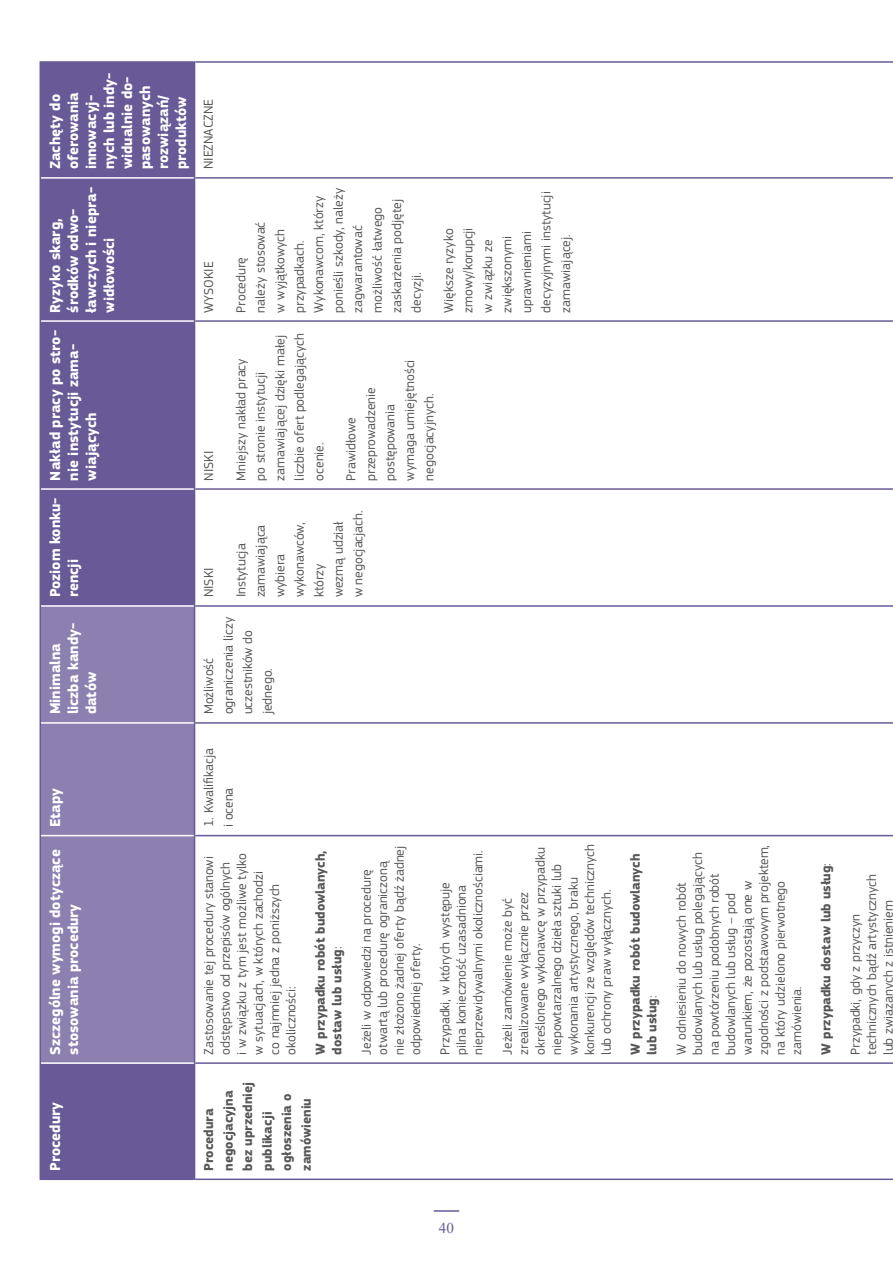
<style>
.page{position:relative;width:893px;height:1263px;background:#fff}
.page>*{position:absolute;margin:0;border:0;box-sizing:border-box;transform-origin:0 0}
.t1{font:700 15px/18px "EC Square Sans Pro";color:#fff}
.t2{font:15px "Times New Roman";color:#685a97}
.t3{font:13.5px/19.5px "EC Square Sans Pro";color:#575756}
.t4{font:700 13.5px/19.5px "EC Square Sans Pro";color:#575756}
.s1{font-weight:400}
</style>
<div class="page">
<hr style="left:434px;top:1210px;width:25px;height:2px;background:#685a97">
<div style="left:41px;top:63px;width:153px;height:1115px;background:#685a97"></div>
<div style="left:41px;top:607px;width:153px;height:455px;background:#8c80b0"></div>
<hr style="left:40px;top:1063px;width:1px;height:117px;background:#685a97">
<hr style="left:41px;top:1178px;width:153px;height:2px;background:#685a97">
<hr style="left:40px;top:836px;width:1px;height:227px;background:#685a97">
<hr style="left:40px;top:723px;width:1px;height:113px;background:#685a97">
<hr style="left:40px;top:606px;width:1px;height:117px;background:#685a97">
<hr style="left:40px;top:489px;width:1px;height:117px;background:#685a97">
<hr style="left:40px;top:321px;width:1px;height:168px;background:#685a97">
<hr style="left:40px;top:178px;width:1px;height:143px;background:#685a97">
<hr style="left:40px;top:61px;width:1px;height:117px;background:#685a97">
<hr style="left:41px;top:61px;width:153px;height:2px;background:#685a97">
<hr style="left:194px;top:1063px;width:1px;height:117px;background:#685a97">
<hr style="left:195px;top:1178px;width:698px;height:2px;background:#685a97">
<hr style="left:194px;top:836px;width:1px;height:227px;background:#685a97">
<hr style="left:195px;top:1062px;width:698px;height:2px;background:#685a97">
<hr style="left:194px;top:723px;width:1px;height:113px;background:#685a97">
<hr style="left:195px;top:835px;width:698px;height:1px;background:#685a97">
<hr style="left:194px;top:606px;width:1px;height:117px;background:#685a97">
<hr style="left:195px;top:722px;width:698px;height:2px;background:#685a97">
<hr style="left:194px;top:489px;width:1px;height:117px;background:#685a97">
<hr style="left:195px;top:605px;width:698px;height:2px;background:#685a97">
<hr style="left:194px;top:321px;width:1px;height:168px;background:#685a97">
<hr style="left:195px;top:488px;width:698px;height:2px;background:#685a97">
<hr style="left:194px;top:178px;width:1px;height:143px;background:#685a97">
<hr style="left:195px;top:320px;width:698px;height:2px;background:#685a97">
<hr style="left:194px;top:61px;width:1px;height:117px;background:#685a97">
<hr style="left:195px;top:177px;width:698px;height:2px;background:#685a97">
<hr style="left:195px;top:61px;width:698px;height:2px;background:#685a97">
<hr style="left:41px;top:1062px;width:153px;height:2px;background:#fff">
<hr style="left:41px;top:835px;width:153px;height:1px;background:#fff">
<hr style="left:41px;top:722px;width:153px;height:2px;background:#fff">
<hr style="left:41px;top:605px;width:153px;height:2px;background:#fff">
<hr style="left:41px;top:488px;width:153px;height:2px;background:#fff">
<hr style="left:41px;top:320px;width:153px;height:2px;background:#fff">
<hr style="left:41px;top:177px;width:153px;height:2px;background:#fff">
<p class="t1" style="left:47px;top:169px;width:98px;rotate:-90deg">Zachęty do oferowania innowacyj&shy;nych lub indy&shy;widualnie do&shy;pasowanych rozwiązań/ produktów</p>
<p class="t1" style="left:47px;top:313px;width:127px;rotate:-90deg">Ryzyko skarg, środków odwo&shy;ławczych i niepra&shy;widłowości</p>
<p class="t1" style="left:47px;top:480px;width:152px;rotate:-90deg">Nakład pracy po stro&shy;nie instytucji zama&shy;wiających</p>
<p class="t1" style="left:47px;top:597px;width:101px;rotate:-90deg">Poziom konku&shy;rencji</p>
<p class="t1" style="left:47px;top:714px;width:93px;rotate:-90deg">Minimalna liczba kandy&shy;datów</p>
<p class="t1" style="left:47px;top:827px;width:40px;rotate:-90deg">Etapy</p>
<p class="t1" style="left:47px;top:1054px;width:207px;rotate:-90deg">Szczególne wymogi dotyczące stosowania procedury</p>
<p class="t1" style="left:47px;top:1171px;width:70px;rotate:-90deg">Procedury</p>
<p class="t3" style="left:199px;top:169px;width:72px;rotate:-90deg">NIEZNACZNE</p>
<p class="t3" style="left:199px;top:313px;width:53px;rotate:-90deg">WYSOKIE</p>
<p class="t3" style="left:199px;top:480px;width:31px;rotate:-90deg">NISKI</p>
<p class="t3" style="left:199px;top:597px;width:31px;rotate:-90deg">NISKI</p>
<p class="t3" style="left:231px;top:313px;width:126px;rotate:-90deg">Procedurę<br>należy stosować<br>w wyjątkowych przypadkach.<br>Wykonawcom, którzy ponieśli szkody, należy zagwarantować możliwość łatwego zaskarżenia podjętej decyzji.</p>
<p class="t3" style="left:439px;top:313px;width:123px;rotate:-90deg">Większe ryzyko zmowy/korupcji<br>w związku ze zwiększonymi uprawnieniami decyzyjnymi instytucji zamawiającej.</p>
<p class="t3" style="left:231px;top:480px;width:148px;rotate:-90deg">Mniejszy nakład pracy<br>po stronie instytucji zamawiającej dzięki małej liczbie ofert podlegających ocenie.</p>
<p class="t3" style="left:341px;top:480px;width:122px;rotate:-90deg">Prawidłowe przeprowadzenie postępowania wymaga umiejętności negocjacyjnych.</p>
<p class="t3" style="left:231px;top:597px;width:89px;rotate:-90deg">Instytucja zamawiająca wybiera wykonawców, którzy<br>wezmą udział w negocjacjach.</p>
<p class="t3" style="left:199px;top:714px;width:99px;rotate:-90deg">Możliwość ograniczenia liczy uczestników do jednego.</p>
<p class="t3" style="left:199px;top:827px;width:80px;rotate:-90deg">1. Kwalifikacja i ocena</p>
<p class="t3" style="left:201px;top:1054px;width:203px;line-height:16.5px;rotate:-90deg">Zastosowanie tej procedury stanowi odstępstwo od przepisów ogólnych<br>i w związku z tym jest możliwe tylko w sytuacjach, w których zachodzi<br>co najmniej jedna z poniższych okoliczności:</p>
<p class="t4" style="left:313px;top:1054px;width:206px;line-height:16.5px;rotate:-90deg">W przypadku robót budowlanych, dostaw lub usług<span class="s1">:</span></p>
<p class="t3" style="left:358px;top:1054px;width:211px;line-height:16.5px;rotate:-90deg">Jeżeli w odpowiedzi na procedurę otwartą lub procedurę ograniczoną nie złożono żadnej oferty bądź żadnej odpowiedniej oferty.</p>
<p class="t3" style="left:437px;top:1054px;width:206px;line-height:16.5px;rotate:-90deg">Przypadki, w których występuje<br>pilna konieczność uzasadniona nieprzewidywalnymi okolicznościami.</p>
<p class="t3" style="left:499px;top:1054px;width:212px;line-height:16.5px;rotate:-90deg">Jeżeli zamówienie może być zrealizowane wyłącznie przez określonego wykonawcę w przypadku niepowtarzalnego dzieła sztuki lub wykonania artystycznego, braku konkurencji ze względów technicznych lub ochrony praw wyłącznych.</p>
<p class="t4" style="left:628px;top:1054px;width:202px;line-height:16.5px;rotate:-90deg">W przypadku robót budowlanych lub usług<span class="s1">:</span></p>
<p class="t3" style="left:673px;top:1054px;width:211px;line-height:16.5px;rotate:-90deg">W odniesieniu do nowych robót budowlanych lub usług polegających na powtórzeniu podobnych robót budowlanych lub usług – pod warunkiem, że pozostają one w zgodności z podstawowym projektem, na który udzielono pierwotnego zamówienia.</p>
<p class="t4" style="left:199px;top:1171px;width:91px;rotate:-90deg">Procedura negocjacyjna bez uprzedniej publikacji ogłoszenia o zamówieniu</p>
<p class="t4" style="left:812px;top:1054px;width:193px;line-height:29.2px;rotate:-90deg">W przypadku dostaw lub usług<span class="s1">:<br>Przypadki, gdy z przyczyn</span></p>
<p class="t3" style="left:863px;top:1054px;width:182px;line-height:16.6px;rotate:-90deg">technicznych bądź artystycznych lub związanych z istnieniem</p>
<p class="t2" style="left:439px;top:1217px;width:16px">40</p>
</div>
